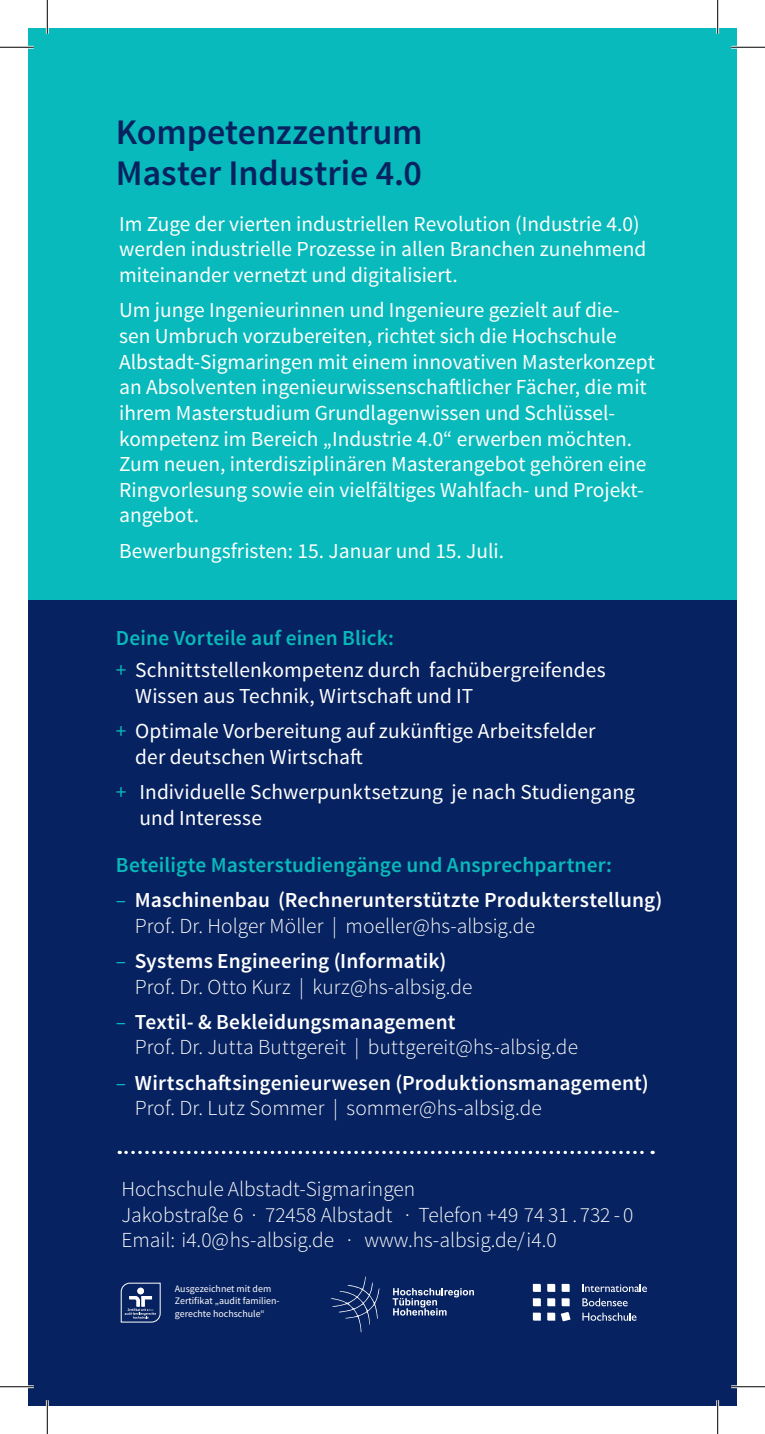
<style>
.page{position:relative;width:765px;height:1434px;background:#fff}
.page>*{position:absolute;margin:0;border:0;box-sizing:border-box;transform-origin:0 0}
.t1{font:600 36px/40.5px "Source Sans Pro";letter-spacing:-.005em;color:#072260}
.t2{font:21.38px/25.7px "Source Sans Pro";color:#fff}
.t3{font:300 21.38px/25.7px "Source Sans Pro";color:#fff}
.t4{font:600 21.38px/25.7px "Source Sans Pro";letter-spacing:.005em;color:#fff}
.t5{font:600 21.38px "Source Sans Pro";letter-spacing:.005em;color:#08babb}
.t6{font:9.9px/12.6px "Source Sans Pro";color:#fff}
.s1{font-weight:600;color:#08babb}
.s2{color:#08babb}
.s3{font-weight:400;color:#08babb}
.s4{font-weight:300}
.s5{font-weight:600}
</style>
<div class="page">
<div style="left:28px;top:28px;width:708px;height:600px;background:#08babb"></div>
<div style="left:28px;top:601px;width:708px;height:805px;background:#072260"></div>
<svg style="left:126px;top:1151px;width:526px;height:3px"></svg>
<svg style="left:331px;top:1276px;width:48px;height:57px"></svg>
<svg style="left:392px;top:1288px;width:81px;height:27px"></svg>
<svg style="left:120px;top:1282px;width:41px;height:41px"></svg>
<svg style="left:532px;top:1284px;width:8px;height:8px"></svg>
<svg style="left:547px;top:1284px;width:8px;height:8px"></svg>
<svg style="left:561px;top:1284px;width:8px;height:8px"></svg>
<svg style="left:532px;top:1298px;width:8px;height:8px"></svg>
<svg style="left:547px;top:1298px;width:8px;height:8px"></svg>
<svg style="left:561px;top:1298px;width:8px;height:8px"></svg>
<svg style="left:532px;top:1313px;width:8px;height:8px"></svg>
<svg style="left:547px;top:1312px;width:23px;height:9px"></svg>
<svg style="left:582px;top:1284px;width:64px;height:8px"></svg>
<svg style="left:582px;top:1298px;width:45px;height:8px"></svg>
<svg style="left:582px;top:1313px;width:54px;height:8px"></svg>
<hr style="left:0;top:46px;width:34px;height:3px;background:#fff">
<hr style="left:730px;top:46px;width:34px;height:3px;background:#fff">
<hr style="left:0;top:1385px;width:34px;height:3px;background:#fff">
<hr style="left:730px;top:1385px;width:34px;height:3px;background:#fff">
<hr style="left:46px;top:0;width:3px;height:34px;background:#fff">
<hr style="left:46px;top:1400px;width:3px;height:34px;background:#fff">
<hr style="left:716px;top:0;width:2px;height:34px;background:#fff">
<hr style="left:716px;top:1400px;width:2px;height:34px;background:#fff">
<hr style="left:0;top:47px;width:34px;height:1px;background:#000">
<hr style="left:730px;top:47px;width:34px;height:1px;background:#000">
<hr style="left:0;top:1386px;width:34px;height:1px;background:#000">
<hr style="left:730px;top:1386px;width:34px;height:1px;background:#000">
<hr style="left:47px;top:0;width:1px;height:34px;background:#000">
<hr style="left:47px;top:1400px;width:1px;height:34px;background:#000">
<hr style="left:717px;top:0;width:1px;height:34px;background:#000">
<hr style="left:717px;top:1400px;width:1px;height:34px;background:#000">
<h1 class="t1" style="left:116px;top:113px;width:308px">Kompetenzzentrum<br>Master Industrie 4.0</h1>
<p class="t2" style="left:119px;top:211px;width:528px">Im Zuge der vierten industriellen Revolution (Industrie 4.0) werden industrielle Prozesse in allen Branchen zunehmend miteinander vernetzt und digitalisiert.</p>
<p class="t2" style="left:119px;top:298px;width:537px">Um junge Ingenieurinnen und Ingenieure gezielt auf die&shy;sen Umbruch vorzubereiten, richtet sich die Hochschule Albstadt-Sigmaringen mit einem innovativen Masterkonzept an Absolventen ingenieurwissenschaftlicher Fächer, die mit ihrem Masterstudium Grundlagenwissen und Schlüssel&shy;kompetenz im Bereich „Industrie 4.0“ erwerben möchten.<br>Zum neuen, interdisziplinären Masterangebot gehören eine Ringvorlesung sowie ein vielfältiges Wahlfach- und Projekt&shy;angebot.</p>
<p class="t2" style="left:119px;top:538px;width:386px">Bewerbungsfristen: 15. Januar und 15. Juli.</p>
<p class="t2" style="left:116px;top:623px;width:491px;line-height:31.9px"><span class="s1">Deine Vorteile auf einen Blick:<br></span><span class="s2">+</span> Schnittstellenkompetenz durch fachübergreifendes</p>
<p class="t2" style="left:116px;top:679px;width:481px;line-height:35.3px;text-indent:19px">Wissen aus Technik, Wirtschaft und IT<br><span class="s2">+</span> Optimale Vorbereitung auf zukünftige Arbeitsfelder</p>
<p class="t2" style="left:116px;top:739px;width:520px;line-height:35.3px;text-indent:19px">der deutschen Wirtschaft<br><span class="s2">+</span> Individuelle Schwerpunktsetzung je nach Studiengang</p>
<p class="t2" style="left:139px;top:805px;width:124px">und Interesse</p>
<p class="t5" style="left:116px;top:851px;width:497px">Beteiligte Masterstudiengänge und Ansprechpartner:</p>
<p class="t4" style="left:135px;top:888px;width:528px;text-indent:-19px"><span class="s3">–</span> Maschinenbau (Rechnerunterstützte Produkterstellung)<br><span class="s4">Prof. Dr. Holger Möller | moeller@hs-albsig.de</span></p>
<p class="t3" style="left:135px;top:948px;width:339px;text-indent:-19px"><span class="s3">–</span> <span class="s5">Systems Engineering (Informatik)<br></span>Prof. Dr. Otto Kurz | kurz@hs-albsig.de</p>
<p class="t3" style="left:135px;top:1009px;width:444px;text-indent:-19px"><span class="s3">–</span> <span class="s5">Textil- &amp; Bekleidungsmanagement<br></span>Prof. Dr. Jutta Buttgereit | buttgereit@hs-albsig.de</p>
<p class="t4" style="left:135px;top:1070px;width:515px;text-indent:-19px"><span class="s3">–</span> Wirtschaftsingenieurwesen (Produktionsmanagement)<br><span class="s4">Prof. Dr. Lutz Sommer | sommer@hs-albsig.de</span></p>
<p class="t3" style="left:121px;top:1176px;width:513px">Hochschule Albstadt-Sigmaringen<br>Jakobstraße 6 · 72458 Albstadt · Telefon +49 74 31 . 732 - 0<br>Email: i4.0@hs-albsig.de · www.hs-albsig.de/i4.0</p>
<p class="t6" style="left:175px;top:1282px;width:106px">Ausgezeichnet mit dem<br>Zertifikat „audit familien&shy;gerechte hochschule“</p>
</div>
